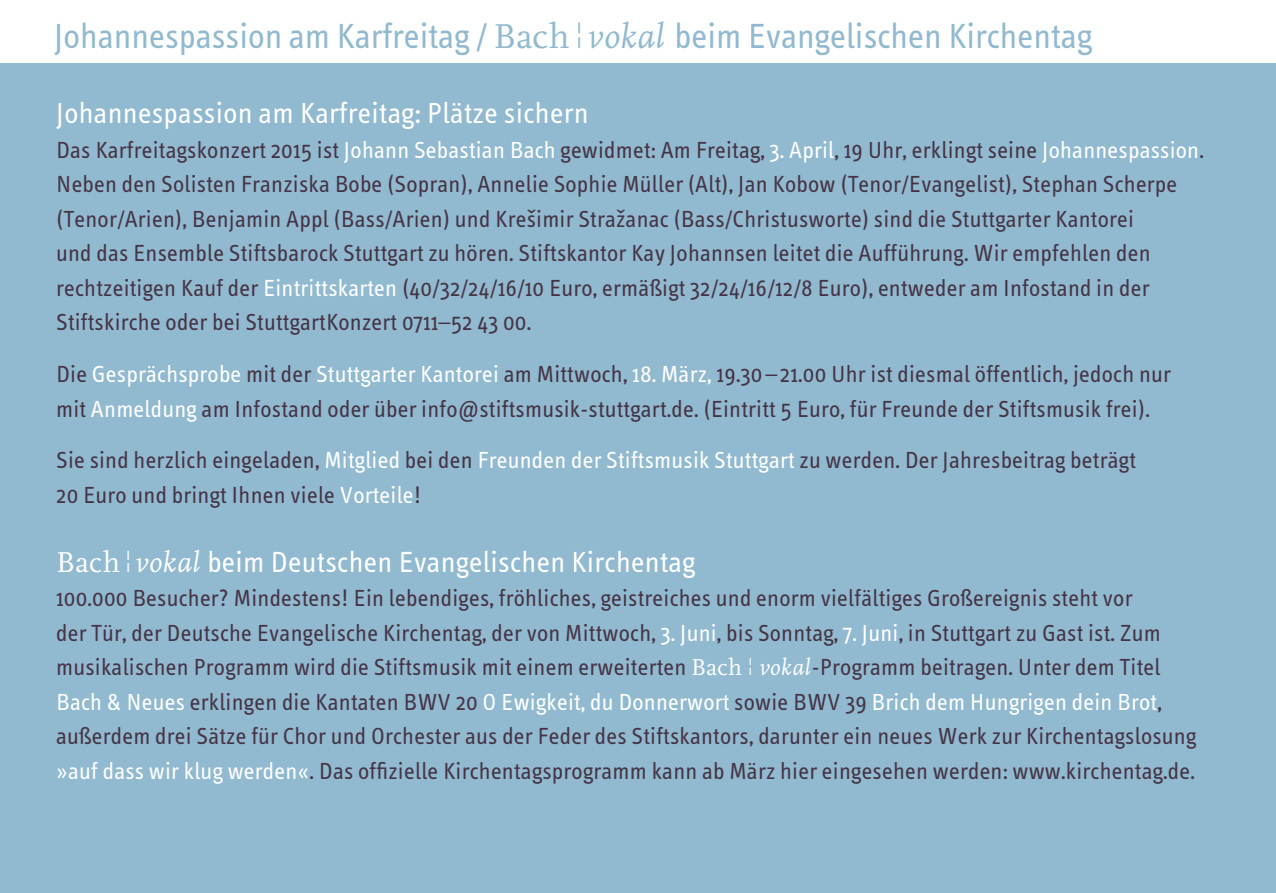
<style>
.page{position:relative;width:1276px;height:893px;background:#fff}
.page>*{position:absolute;margin:0;border:0;box-sizing:border-box;transform-origin:0 0}
.t1{font:36px "Info Text";color:#91b9d0}
.t2{font:30px "Info Text";letter-spacing:.01em;color:#fff}
.t3{font:24px/34.5px "Info Text";letter-spacing:.01em;color:#453445}
.s1{font-family:"Scala"}
.s2{font-family:"Mrs Eaves Just Lig";font-weight:700}
.s3{font-family:"Scala";font-style:italic}
.s4{color:#fff}
.s5{font-family:"Scala";color:#fff}
.s6{font-family:"Mrs Eaves Just Lig";font-weight:700;color:#fff}
.s7{font-family:"Scala";font-style:italic;color:#fff}
</style>
<div class="page">
<div style="left:0;top:64px;width:1276px;height:829px;background:#91b9d0"></div>
<h1 class="t1" style="left:54px;top:16px;width:1039px">Johannespassion am Karfreitag / <span class="s1">Bach</span> <span class="s2">¦</span> <span class="s3">vokal</span> beim Evangelischen Kirchentag</h1>
<p class="t2" style="left:56px;top:97px;width:534px">Johannespassion am Karfreitag: Plätze sichern</p>
<p class="t3" style="left:56px;top:133px;width:1149px">Das Karfreitagskonzert 2015 ist <span class="s4">Johann Sebastian Bach</span> gewidmet: Am Freitag, <span class="s4">3. April</span>, 19 Uhr, erklingt seine <span class="s4">Johannespassion</span>.<br>Neben den Solisten Franziska Bobe (Sopran), Annelie Sophie Müller (Alt), Jan Kobow (Tenor/Evangelist), Stephan Scherpe (Tenor/Arien), Benjamin Appl (Bass/Arien) und Krešimir Stražanac (Bass/Christusworte) sind die Stuttgarter Kantorei<br>und das Ensemble Stiftsbarock Stuttgart zu hören. Stiftskantor Kay Johannsen leitet die Aufführung. Wir empfehlen den rechtzeitigen Kauf der <span class="s4">Eintrittskarten</span> (40/32/24/16/10 Euro, ermäßigt 32/24/16/12/8 Euro), entweder am Infostand in der Stiftskirche oder bei StuttgartKonzert 0711–52 43 00.</p>
<p class="t3" style="left:56px;top:357px;width:1116px">Die <span class="s4">Gesprächsprobe</span> mit der <span class="s4">Stuttgarter Kantorei</span> am Mittwoch, <span class="s4">18. März,</span> 19.30 –21.00 Uhr ist diesmal öffentlich, jedoch nur mit <span class="s4">Anmeldung</span> am Infostand oder über info@stiftsmusik-stuttgart.de. (Eintritt 5 Euro, für Freunde der Stiftsmusik frei).</p>
<p class="t3" style="left:56px;top:443px;width:1081px">Sie sind herzlich eingeladen, <span class="s4">Mitglied</span> bei den <span class="s4">Freunden der Stiftsmusik Stuttgart</span> zu werden. Der Jahresbeitrag beträgt<br>20 Euro und bringt Ihnen viele <span class="s4">Vorteile</span>!</p>
<p class="t2" style="left:56px;top:545px;width:640px"><span class="s1">Bach</span> <span class="s2">¦</span> <span class="s3">vokal</span> beim Deutschen Evangelischen Kirchentag</p>
<p class="t3" style="left:56px;top:581px;width:1141px">100.000 Besucher? Mindestens! Ein lebendiges, fröhliches, geistreiches und enorm vielfältiges Großereignis steht vor<br>der Tür, der Deutsche Evangelische Kirchentag, der von Mittwoch, <span class="s4">3. Juni</span>, bis Sonntag, <span class="s4">7. Juni</span>, in Stuttgart zu Gast ist. Zum musikalischen Programm wird die Stiftsmusik mit einem erweiterten <span class="s5">Bach</span> <span class="s6">¦</span> <span class="s7">vokal</span>-Programm beitragen. Unter dem Titel <span class="s4">Bach &amp; Neues</span> erklingen die Kantaten BWV 20 <span class="s4">O Ewigkeit, du Donnerwort</span> sowie BWV 39 <span class="s4">Brich dem Hungrigen dein Brot</span>, außerdem drei Sätze für Chor und Orchester aus der Feder des Stiftskantors, darunter ein neues Werk zur Kirchentagslosung <span class="s4">»auf dass wir klug werden«</span>. Das offizielle Kirchentagsprogramm kann ab März hier eingesehen werden: www.kirchentag.de.</p>
</div>
